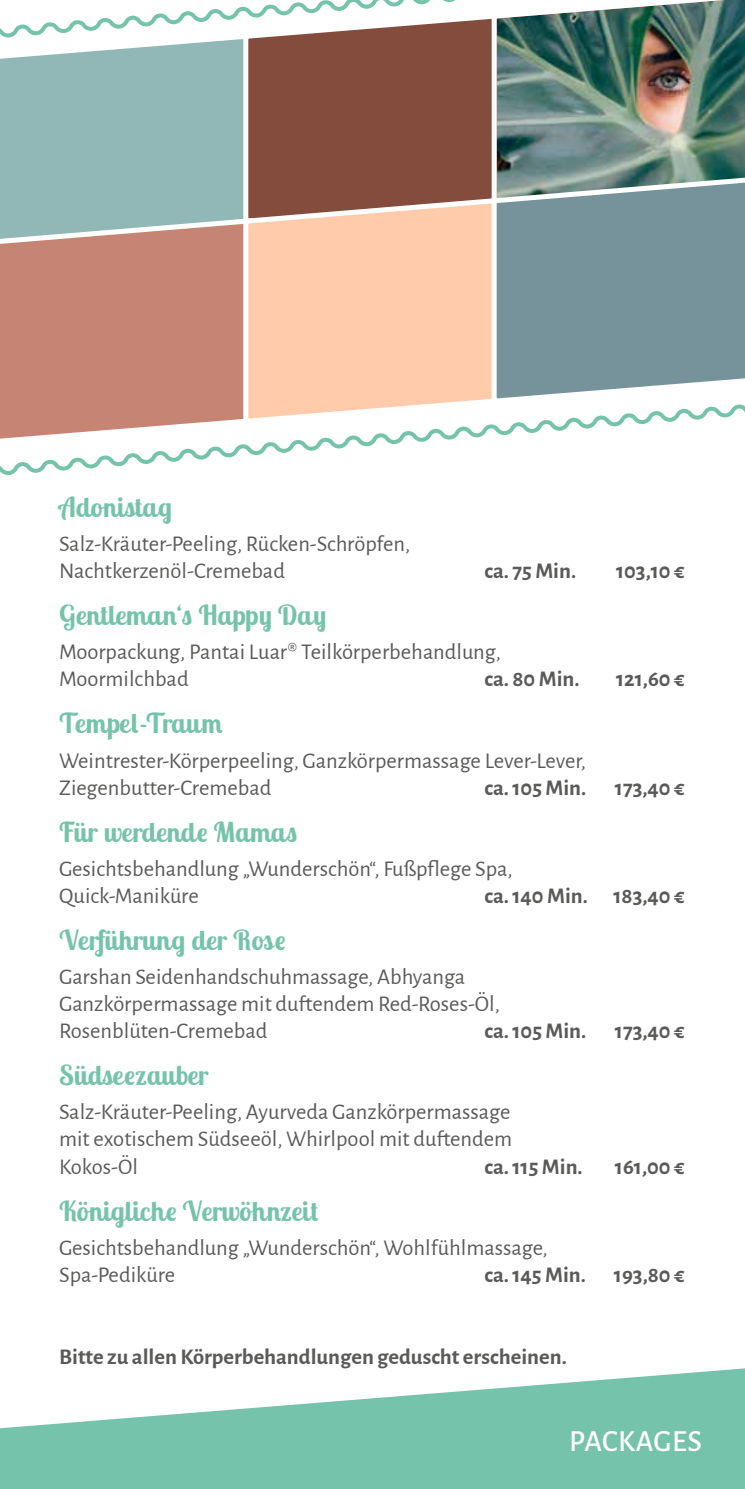
<style>
.page{position:relative;width:745px;height:1489px;background:#fff}
.page>*{position:absolute;margin:0;border:0;box-sizing:border-box;transform-origin:0 0}
.t1{font:500 30px "Alegreya Sans SC";letter-spacing:.02em;color:#fff}
.t2{font:700 27.5px "Lobster Two";letter-spacing:.005em;color:#75c3ab}
.t3{font:22.5px/27px "Alegreya Sans";color:#5a5a59}
.t4{font:700 22.5px "Alegreya Sans";color:#5a5a59}
</style>
<div class="page">
<div style="left:0;top:104px;width:240px;height:111px;background:#91b8b7"></div>
<div style="left:240px;top:104px;width:248px;height:91px;background:#844c3d"></div>
<img style="left:488px;top:104px;width:256px;height:69px">
<svg style="left:0;top:215px;width:240px;height:185px;background:#c38b7c"></svg>
<svg style="left:240px;top:195px;width:248px;height:205px;background:#f6c4a6"></svg>
<svg style="left:488px;top:173px;width:256px;height:226px;background:#839ca2"></svg>
<img style="left:0;top:0;width:744px;height:104px">
<svg style="left:0;top:400px;width:744px;height:76px"></svg>
<svg style="left:0;top:1368px;width:744px;height:120px;fill:#75c3ab"></svg>
<p class="t2" style="left:59px;top:489px;width:114px">Adonistag</p>
<p class="t3" style="left:59px;top:529px;width:352px">Salz-Kräuter-Peeling, Rücken-Schröpfen,<br>Nachtkerzenöl-Cremebad</p>
<p class="t4" style="left:484px;top:554px;width:93px">ca. 75 Min.</p>
<p class="t4" style="left:615px;top:554px;width:70px">103,10 €</p>
<p class="t2" style="left:59px;top:597px;width:268px">Gentleman‘s Happy Day</p>
<p class="t3" style="left:59px;top:637px;width:443px">Moorpackung, Pantai Luar® Teilkörperbehandlung,<br>Moormilchbad</p>
<p class="t4" style="left:484px;top:662px;width:96px">ca. 80 Min.</p>
<p class="t4" style="left:615px;top:662px;width:70px">121,60 €</p>
<p class="t2" style="left:59px;top:705px;width:164px">Tempel-Traum</p>
<p class="t3" style="left:59px;top:745px;width:528px">Weintrester-Körperpeeling, Ganzkörpermassage Lever-Lever,<br>Ziegenbutter-Cremebad</p>
<p class="t4" style="left:484px;top:770px;width:103px">ca. 105 Min.</p>
<p class="t4" style="left:614px;top:770px;width:71px">173,40 €</p>
<p class="t2" style="left:59px;top:814px;width:239px">Für werdende Mamas</p>
<p class="t3" style="left:59px;top:853px;width:455px">Gesichtsbehandlung „Wunderschön“, Fußpflege Spa,<br>Quick-Maniküre</p>
<p class="t4" style="left:484px;top:879px;width:201px">ca. 140 Min. 183,40 €</p>
<p class="t2" style="left:59px;top:922px;width:228px">Verführung der Rose</p>
<p class="t3" style="left:59px;top:962px;width:442px">Garshan Seidenhandschuhmassage, Abhyanga<br>Ganzkörpermassage mit duftendem Red-Roses-Öl,<br>Rosenblüten-Cremebad</p>
<p class="t4" style="left:484px;top:1014px;width:103px">ca. 105 Min.</p>
<p class="t4" style="left:614px;top:1014px;width:71px">173,40 €</p>
<p class="t2" style="left:59px;top:1057px;width:151px">Südseezauber</p>
<p class="t3" style="left:59px;top:1097px;width:454px;text-align:justify">Salz-Kräuter-Peeling, Ayurveda Ganzkörpermassage mit exotischem Südseeöl, Whirlpool mit duftendem Kokos-Öl</p>
<p class="t4" style="left:484px;top:1149px;width:99px">ca. 115 Min.</p>
<p class="t4" style="left:614px;top:1149px;width:71px">161,00 €</p>
<p class="t2" style="left:59px;top:1193px;width:260px">Königliche Verwöhnzeit</p>
<p class="t3" style="left:59px;top:1232px;width:490px">Gesichtsbehandlung „Wunderschön“, Wohlfühlmassage,<br>Spa-Pediküre</p>
<p class="t4" style="left:484px;top:1257px;width:201px">ca. 145 Min. 193,80 €</p>
<p class="t4" style="left:59px;top:1339px;width:509px">Bitte zu allen Körperbehandlungen geduscht erscheinen.</p>
<h1 class="t1" style="left:569px;top:1419px;width:134px">PACKAGES</h1>
</div>
